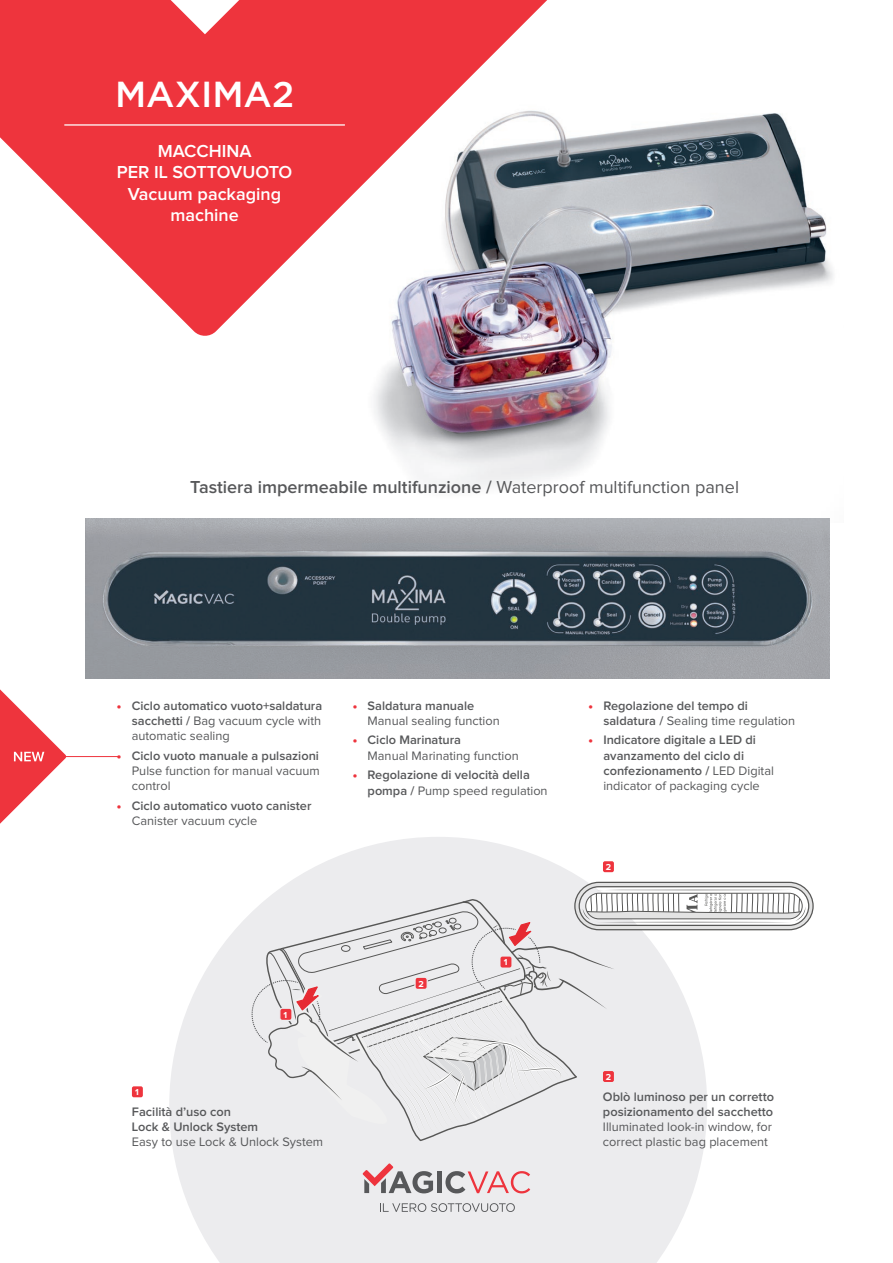
<style>
.page{position:relative;width:893px;height:1263px;background:#fff}
.page>*{position:absolute;margin:0;border:0;box-sizing:border-box;transform-origin:0 0}
.t1{font:500 36px "Gotham";color:#fff}
.t2{font:600 18px "Proxima Nova";color:#57585a}
.t3{font:600 18px/21.6px "Proxima Nova";color:#fff;text-align:center}
.t4{font:600 12.75px/15.3px "Proxima Nova";color:#57585a}
.t5{font:12.75px/15.3px "Proxima Nova";color:#57585a}
.t6{font:700 9px "Proxima Nova";color:#fff}
.s1{font-weight:400}
.s2{font-weight:900;color:#ee343d}
.s3{font-weight:600}
</style>
<div class="page">
<img style="left:346px;top:113px;width:487px;height:409px">
<svg style="left:0;top:0;width:560px;height:337px;fill:#ee343d"></svg>
<svg style="left:169px;top:837px;width:536px;height:426px;fill:#ececee"></svg>
<div style="left:437px;top:1171px;width:5px;height:22px;background:#57585a"></div>
<svg style="left:445px;top:1171px;width:85px;height:22px;background:#dcb9bd"></svg>
<svg style="left:363px;top:1163px;width:70px;height:30px;background:#c2aeb0"></svg>
<svg style="left:380px;top:1203px;width:135px;height:9px"></svg>
<img style="left:85px;top:519px;width:744px;height:159px">
<svg style="left:252px;top:881px;width:562px;height:261px"></svg>
<hr style="left:64px;top:124px;width:281px;height:2px;background:#fff">
<div style="left:280px;top:1008px;width:12px;height:12px;background:#ee343d;border-radius:3px"></div>
<div style="left:279px;top:1007px;width:14px;height:14px;border:1px solid #ececee;border-radius:3px"></div>
<div style="left:500px;top:956px;width:11px;height:11px;background:#ee343d;border-radius:2px"></div>
<div style="left:132px;top:1086px;width:11px;height:11px;background:#ee343d;border-radius:2px"></div>
<div style="left:603px;top:1071px;width:11px;height:11px;background:#ee343d;border-radius:2px"></div>
<div style="left:603px;top:861px;width:11px;height:11px;background:#ee343d;border-radius:2px"></div>
<div style="left:415px;top:977px;width:12px;height:12px;background:#ee343d;border-radius:3px"></div>
<div style="left:414px;top:976px;width:14px;height:14px;border:1px solid #ececee;border-radius:3px"></div>
<hr style="left:62px;top:756px;width:57px;height:1px;background:#ee343d">
<svg style="left:0;top:689px;width:66px;height:135px"></svg>
<p class="t1" style="left:115px;top:71px;width:181px">MAXIMA2</p>
<p class="t3" style="left:158px;top:141px;width:95px">MACCHINA</p>
<p class="t3" style="left:117px;top:162px;width:177px">PER IL SOTTOVUOTO</p>
<p class="t3" style="left:128px;top:184px;width:155px">Vacuum packaging machine</p>
<p class="t2" style="left:190px;top:479px;width:550px">Tastiera impermeabile multifunzione / <span class="s1">Waterproof multifunction panel</span></p>
<p class="t4" style="left:132px;top:698px;width:192px;text-align:justify;text-indent:-15px"><span class="s2">•</span> Ciclo automatico vuoto+saldatura sacchetti / <span class="s1">Bag vacuum cycle with automatic sealing</span></p>
<p class="t5" style="left:132px;top:748px;width:190px;text-align:justify;text-indent:-15px"><span class="s2">•</span> <span class="s3">Ciclo vuoto manuale a pulsazioni </span>Pulse function for manual vacuum control</p>
<p class="t4" style="left:132px;top:798px;width:181px;text-indent:-15px"><span class="s2">•</span> Ciclo automatico vuoto canister<br><span class="s1">Canister vacuum cycle</span></p>
<p class="t5" style="left:368px;top:698px;width:134px;text-indent:-15px"><span class="s2">•</span> <span class="s3">Saldatura manuale<br></span>Manual sealing function</p>
<p class="t5" style="left:368px;top:733px;width:153px;text-indent:-15px"><span class="s2">•</span> <span class="s3">Ciclo Marinatura<br></span>Manual Marinating function</p>
<p class="t4" style="left:368px;top:768px;width:182px;text-indent:-15px"><span class="s2">•</span> Regolazione di velocità della pompa / <span class="s1">Pump speed regulation</span></p>
<p class="t6" style="left:284px;top:1010px;width:5px">1</p>
<p class="t6" style="left:418px;top:979px;width:7px">2</p>
<p class="t6" style="left:504px;top:958px;width:5px">1</p>
<p class="t4" style="left:603px;top:698px;width:193px;text-indent:-15px"><span class="s2">•</span> Regolazione del tempo di saldatura / <span class="s1">Sealing time regulation</span></p>
<p class="t4" style="left:603px;top:733px;width:172px;text-indent:-15px"><span class="s2">•</span> Indicatore digitale a LED di avanzamento del ciclo di confezionamento / <span class="s1">LED Digital indicator of packaging cycle</span></p>
<p class="t6" style="left:606px;top:863px;width:7px">2</p>
<p class="t6" style="left:606px;top:1072px;width:7px">2</p>
<p class="t6" style="left:135px;top:1088px;width:5px">1</p>
<p class="t4" style="left:603px;top:1089px;width:173px">Oblò luminoso per un corretto posizionamento del sacchetto</p>
<p class="t5" style="left:603px;top:1120px;width:171px">Illuminated look-in window, for correct plastic bag placement</p>
<p class="t4" style="left:132px;top:1104px;width:128px">Facilità d’uso con<br>Lock &amp; Unlock System</p>
<p class="t5" style="left:132px;top:1135px;width:193px">Easy to use Lock &amp; Unlock System</p>
</div>
